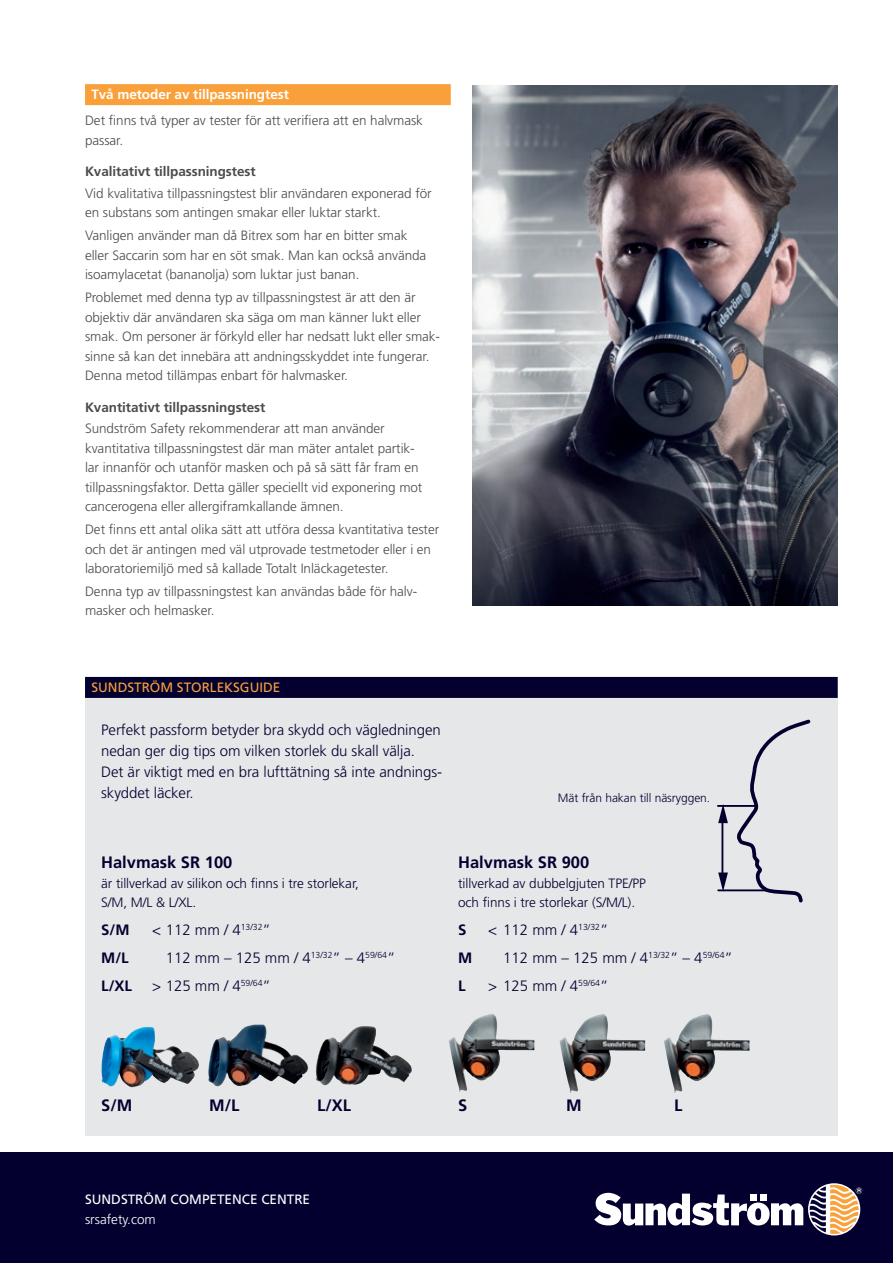
<style>
.page{position:relative;width:893px;height:1263px;background:#fff}
.page>*{position:absolute;margin:0;border:0;box-sizing:border-box;transform-origin:0 0}
.t1{font:700 16.5px "Frutiger LT Std";color:#030030}
.t2{font:300 15px/21px "Frutiger";letter-spacing:-.005em;color:#030030}
.t3{font:300 15px "Frutiger LT Std";color:#030030}
.t4{font:700 15px "Frutiger LT Std";color:#030030}
.t5{font:300 13.5px/19.5px "Frutiger";letter-spacing:-.005em;color:#4b4c4d}
.t6{font:300 13.5px/19.5px "Frutiger";letter-spacing:-.005em;color:#030030}
.t7{font:700 13.5px "Frutiger";letter-spacing:-.005em;color:#4b4c4d}
.t8{font:700 13.5px "Frutiger";letter-spacing:-.005em;color:#fff}
.t9{font:13.5px "Frutiger";color:#fff}
.t10{font:13.5px "Frutiger";color:#f9a03a}
.t11{font:300 13.5px "Frutiger";color:#fff}
.t12{font:300 12px "Frutiger LT Std";letter-spacing:-.005em;color:#030030}
</style>
<div class="page">
<div style="left:0;top:1152px;width:893px;height:111px;background:#030030"></div>
<svg style="left:594px;top:1193px;width:209px;height:33px"></svg>
<svg style="left:810px;top:1184px;width:52px;height:50px"></svg>
<img style="left:472px;top:85px;width:366px;height:520px">
<div style="left:85px;top:84px;width:366px;height:21px;background:#f9a03a"></div>
<div style="left:85px;top:682px;width:753px;height:453px;background:#e6e7e9"></div>
<div style="left:85px;top:677px;width:753px;height:21px;background:#030030"></div>
<hr style="left:718px;top:805px;width:38px;height:2px;background:#030030">
<hr style="left:718px;top:889px;width:49px;height:2px;background:#030030">
<hr style="left:721px;top:815px;width:2px;height:65px;background:#030030">
<svg style="left:735px;top:719px;width:76px;height:184px"></svg>
<svg style="left:717px;top:804px;width:12px;height:20px"></svg>
<svg style="left:717px;top:871px;width:12px;height:21px"></svg>
<img style="left:208px;top:1024px;width:100px;height:62px">
<img style="left:101px;top:1027px;width:98px;height:60px">
<img style="left:316px;top:1026px;width:96px;height:59px">
<img style="left:449px;top:1014px;width:85px;height:78px">
<img style="left:559px;top:1014px;width:86px;height:79px">
<img style="left:664px;top:1014px;width:85px;height:79px">
<p class="t8" style="left:91px;top:87px;width:199px">Två metoder av tillpassningtest</p>
<p class="t5" style="left:85px;top:111px;width:339px">Det finns två typer av tester för att verifiera att en halvmask passar.</p>
<p class="t7" style="left:85px;top:164px;width:172px">Kvalitativt tillpassningstest</p>
<p class="t5" style="left:85px;top:184px;width:348px">Vid kvalitativa tillpassningstest blir användaren exponerad för en substans som antingen smakar eller luktar starkt.</p>
<p class="t5" style="left:85px;top:226px;width:343px">Vanligen använder man då Bitrex som har en bitter smak eller Saccarin som har en söt smak. Man kan också använda isoamylacetat (bananolja) som luktar just banan.</p>
<p class="t5" style="left:85px;top:288px;width:357px">Problemet med denna typ av tillpassningstest är att den är objektiv där användaren ska säga om man känner lukt eller smak. Om personer är förkyld eller har nedsatt lukt eller smak&shy;sinne så kan det innebära att andningsskyddet inte fungerar.<br>Denna metod tillämpas enbart för halvmasker.</p>
<p class="t7" style="left:85px;top:399px;width:182px">Kvantitativt tillpassningstest</p>
<p class="t5" style="left:85px;top:419px;width:339px">Sundström Safety rekommenderar att man använder kvantitativa tillpassningstest där man mäter antalet partik&shy;lar innanför och utanför masken och på så sätt får fram en tillpassningsfaktor. Detta gäller speciellt vid exponering mot cancerogena eller allergiframkallande ämnen.</p>
<p class="t5" style="left:85px;top:520px;width:356px">Det finns ett antal olika sätt att utföra dessa kvantitativa tester och det är antingen med väl utprovade testmetoder eller i en laboratoriemiljö med så kallade Totalt Inläckagetester.</p>
<p class="t5" style="left:85px;top:582px;width:333px">Denna typ av tillpassningstest kan användas både för halv&shy;masker och helmasker.</p>
<p class="t10" style="left:91px;top:680px;width:191px">SUNDSTRÖM STORLEKSGUIDE</p>
<p class="t2" style="left:101px;top:719px;width:341px">Perfekt passform betyder bra skydd och vägledningen nedan ger dig tips om vilken storlek du skall välja.<br>Det är viktigt med en bra lufttätning så inte andnings&shy;skyddet läcker.</p>
<p class="t12" style="left:558px;top:790px;width:154px">Mät från hakan till näsryggen.</p>
<p class="t1" style="left:101px;top:853px;width:133px">Halvmask SR 100</p>
<p class="t6" style="left:101px;top:874px;width:259px">är tillverkad av silikon och finns i tre storlekar,<br>S/M, M/L &amp; L/XL.</p>
<p class="t4" style="left:101px;top:921px;width:30px">S/M</p>
<p class="t3" style="left:152px;top:922px;width:120px">&lt; 112 mm / 4<sup>13/32</sup>”</p>
<p class="t4" style="left:101px;top:949px;width:29px">M/L</p>
<p class="t3" style="left:166px;top:950px;width:231px">112 mm – 125 mm / 4<sup>13/32</sup>” – 4<sup>59/64</sup>”</p>
<p class="t4" style="left:101px;top:977px;width:32px">L/XL</p>
<p class="t3" style="left:152px;top:978px;width:120px">&gt; 125 mm / 4<sup>59/64</sup>”</p>
<p class="t1" style="left:458px;top:853px;width:133px">Halvmask SR 900</p>
<p class="t6" style="left:458px;top:874px;width:189px">tillverkad av dubbelgjuten TPE/PP och finns i tre storlekar (S/M/L).</p>
<p class="t4" style="left:458px;top:921px;width:10px">S</p>
<p class="t3" style="left:488px;top:922px;width:122px">&lt; 112 mm / 4<sup>13/32</sup>”</p>
<p class="t4" style="left:458px;top:949px;width:16px">M</p>
<p class="t3" style="left:503px;top:950px;width:231px">112 mm – 125 mm / 4<sup>13/32</sup>” – 4<sup>59/64</sup>”</p>
<p class="t4" style="left:458px;top:977px;width:9px">L</p>
<p class="t3" style="left:488px;top:978px;width:122px">&gt; 125 mm / 4<sup>59/64</sup>”</p>
<p class="t1" style="left:101px;top:1095px;width:33px">S/M</p>
<p class="t1" style="left:209px;top:1095px;width:32px">M/L</p>
<p class="t1" style="left:317px;top:1095px;width:35px">L/XL</p>
<p class="t1" style="left:458px;top:1095px;width:11px">S</p>
<p class="t1" style="left:566px;top:1095px;width:17px">M</p>
<p class="t1" style="left:674px;top:1095px;width:10px">L</p>
<p class="t9" style="left:85px;top:1191px;width:227px">SUNDSTRÖM COMPETENCE CENTRE</p>
<p class="t11" style="left:85px;top:1211px;width:72px">srsafety.com</p>
</div>
